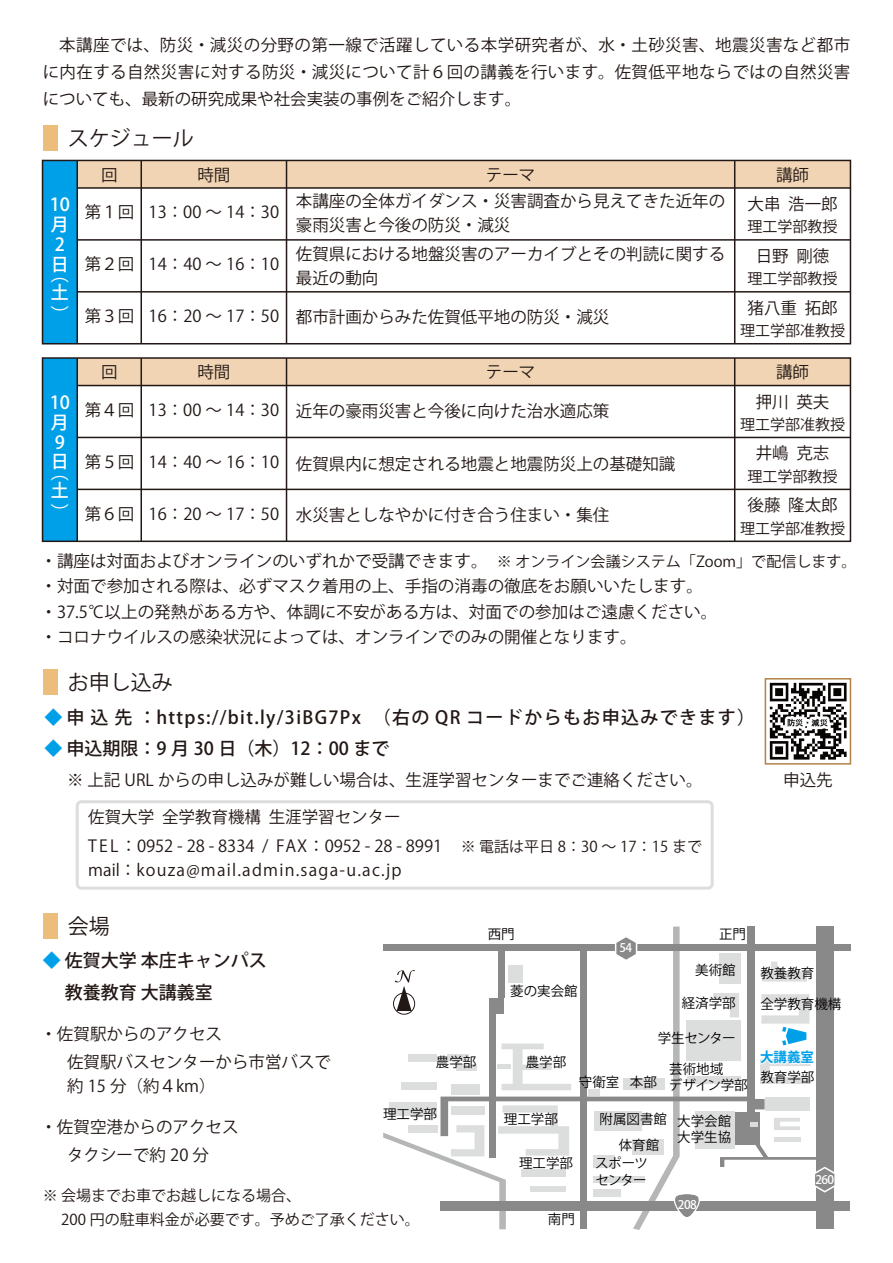
<style>
.page{position:relative;width:893px;height:1263px;background:#fff}
.page>*{position:absolute;margin:0;border:0;box-sizing:border-box;transform-origin:0 0}
.t1{font:21px "Koz Go Pro";color:#221815}
.t2{font:500 18px "Koz Go Pro";letter-spacing:.075em;color:#221815}
.t3{font:500 18px/31.5px "Koz Go Pro";color:#221815}
.t4{font:500 18px/19.8px "Koz Go Pro";color:#fff}
.t5{font:16.5px/28.5px "Koz Go Pro";color:#221815}
.t6{font:16.5px "Koz Go Pro";letter-spacing:.075em;color:#221815}
.t7{font:15px/24px "Koz Go Pro";color:#221815}
.t8{font:13.5px/16.2px "Koz Go Pro";color:#040000}
.t9{font:13.5px/16.2px "Koz Go Pro";letter-spacing:-.05em;color:#040000}
.t10{font:700 13.5px "Koz Go Pro";color:#00a0e9}
.t11{font:500 11.85px "Koz Go Pro";letter-spacing:-.05em;color:#fff}
.s1{color:#00a0e9}
</style>
<div class="page">
<div style="left:77px;top:160px;width:773px;height:28px;background:#f0d4b3"></div>
<div style="left:77px;top:358px;width:773px;height:27px;background:#f0d4b3"></div>
<div style="left:43px;top:160px;width:34px;height:184px;background:#00a0e9"></div>
<div style="left:43px;top:358px;width:34px;height:183px;background:#00a0e9"></div>
<div style="left:43px;top:125px;width:15px;height:26px;background:#edbe7b"></div>
<div style="left:43px;top:913px;width:15px;height:25px;background:#edbe7b"></div>
<div style="left:42px;top:160px;width:809px;height:184px;border:2px solid #221815"></div>
<hr style="left:77px;top:187px;width:773px;height:2px;background:#221815">
<hr style="left:77px;top:239px;width:773px;height:2px;background:#221815">
<hr style="left:77px;top:291px;width:773px;height:2px;background:#221815">
<hr style="left:140px;top:160px;width:2px;height:184px;background:#221815">
<hr style="left:286px;top:160px;width:1px;height:184px;background:#221815">
<hr style="left:734px;top:160px;width:1px;height:184px;background:#221815">
<div style="left:42px;top:357px;width:809px;height:185px;border:2px solid #221815"></div>
<hr style="left:77px;top:385px;width:773px;height:1px;background:#221815">
<hr style="left:77px;top:437px;width:773px;height:1px;background:#221815">
<hr style="left:77px;top:489px;width:773px;height:1px;background:#221815">
<hr style="left:140px;top:358px;width:2px;height:183px;background:#221815">
<hr style="left:76px;top:160px;width:2px;height:184px;background:#221815">
<hr style="left:76px;top:358px;width:2px;height:183px;background:#221815">
<hr style="left:286px;top:358px;width:1px;height:183px;background:#221815">
<hr style="left:734px;top:358px;width:1px;height:183px;background:#221815">
<div style="left:76px;top:800px;width:638px;height:90px;border:3px solid #dcdddd;border-radius:4px"></div>
<div style="left:43px;top:669px;width:15px;height:26px;background:#edbe7b"></div>
<img style="left:769px;top:682px;width:78px;height:78px">
<div style="left:765px;top:678px;width:86px;height:87px;border:2px solid #b28247"></div>
<div style="left:383px;top:944px;width:467px;height:7px;background:#898989"></div>
<div style="left:440px;top:1201px;width:410px;height:9px;background:#898989"></div>
<svg style="left:383px;top:926px;width:453px;height:304px"></svg>
<p class="t5" style="left:43px;top:32px;width:809px;line-height:27px;text-align:justify">　本講座では、防災・減災の分野の第一線で活躍している本学研究者が、水・土砂災害、地震災害など都市に内在する自然災害に対する防災・減災について計６回の講義を行います。佐賀低平地ならではの自然災害についても、最新の研究成果や社会実装の事例をご紹介します。</p>
<p class="t1" style="left:68px;top:124px;width:128px">スケジュール</p>
<p class="t4" style="left:50px;top:196px;width:22px">10月<br>2日</p>
<p class="t4" style="left:51px;top:267px;width:19px;line-height:18px">（土</p>
<p class="t4" style="left:51px;top:306px;width:19px">）</p>
<p class="t4" style="left:50px;top:393px;width:22px">10月<br>9日</p>
<p class="t4" style="left:51px;top:464px;width:19px;line-height:18px">（土</p>
<p class="t4" style="left:51px;top:504px;width:19px">）</p>
<p class="t5" style="left:197px;top:161px;width:34px">時間</p>
<p class="t5" style="left:486px;top:161px;width:51px">テーマ</p>
<p class="t5" style="left:776px;top:161px;width:34px">講師</p>
<p class="t7" style="left:748px;top:215px;width:91px">理工学部教授</p>
<p class="t7" style="left:748px;top:267px;width:91px">理工学部教授</p>
<p class="t7" style="left:740px;top:319px;width:106px">理工学部准教授</p>
<p class="t5" style="left:101px;top:161px;width:18px">回</p>
<p class="t5" style="left:296px;top:190px;width:431px;line-height:24px">本講座の全体ガイダンス・災害調査から見えてきた近年の豪雨災害と今後の防災・減災</p>
<p class="t5" style="left:296px;top:242px;width:431px;line-height:24px">佐賀県における地盤災害のアーカイブとその判読に関する最近の動向</p>
<p class="t5" style="left:296px;top:303px;width:315px">都市計画からみた佐賀低平地の防災・減災</p>
<p class="t5" style="left:747px;top:190px;width:92px">大串 浩一郎</p>
<p class="t5" style="left:756px;top:242px;width:75px">日野 剛徳</p>
<p class="t5" style="left:747px;top:294px;width:92px">猪八重 拓郎</p>
<p class="t5" style="left:85px;top:199px;width:51px">第１回</p>
<p class="t5" style="left:149px;top:199px;width:132px">13：00 ～ 14：30</p>
<p class="t5" style="left:85px;top:250px;width:196px">第２回 14：40 ～ 16：10</p>
<p class="t5" style="left:85px;top:302px;width:196px">第３回 16：20 ～ 17：50</p>
<p class="t5" style="left:197px;top:358px;width:34px">時間</p>
<p class="t5" style="left:486px;top:358px;width:51px">テーマ</p>
<p class="t5" style="left:776px;top:358px;width:34px">講師</p>
<p class="t7" style="left:740px;top:413px;width:106px">理工学部准教授</p>
<p class="t7" style="left:748px;top:465px;width:91px">理工学部教授</p>
<p class="t7" style="left:740px;top:516px;width:106px">理工学部准教授</p>
<p class="t5" style="left:101px;top:358px;width:18px">回</p>
<p class="t5" style="left:756px;top:388px;width:75px">押川 英夫</p>
<p class="t5" style="left:756px;top:440px;width:75px">井嶋 克志</p>
<p class="t5" style="left:747px;top:491px;width:92px">後藤 隆太郎</p>
<p class="t5" style="left:85px;top:396px;width:196px">第４回 13：00 ～ 14：30</p>
<p class="t5" style="left:296px;top:397px;width:315px">近年の豪雨災害と今後に向けた治水適応策</p>
<p class="t5" style="left:296px;top:450px;width:381px">佐賀県内に想定される地震と地震防災上の基礎知識</p>
<p class="t5" style="left:296px;top:501px;width:315px">水災害としなやかに付き合う住まい・集住</p>
<p class="t5" style="left:85px;top:448px;width:196px">第５回 14：40 ～ 16：10</p>
<p class="t5" style="left:85px;top:500px;width:196px">第６回 16：20 ～ 17：50</p>
<p class="t5" style="left:40px;top:548px;width:678px;line-height:25.5px">・講座は対面およびオンラインのいずれかで受講できます。<br>・対面で参加される際は、必ずマスク着用の上、手指の消毒の徹底をお願いいたします。・37.5℃以上の発熱がある方や、体調に不安がある方は、対面での参加はご遠慮ください。・コロナウイルスの感染状況によっては、オンラインでのみの開催となります。</p>
<p class="t7" style="left:497px;top:550px;width:361px">※ オンライン会議システム「Zoom」で配信します。</p>
<p class="t1" style="left:68px;top:669px;width:107px">お申し込み</p>
<p class="t2" style="left:45px;top:705px;width:712px"><span class="s1">◆</span> 申込先：https://bit.ly/3iBG7Px　（右の QR コードからもお申込みできます）</p>
<p class="t3" style="left:45px;top:733px;width:346px"><span class="s1">◆</span> 申込期限：9 月 30 日（木）12：00 まで</p>
<p class="t5" style="left:67px;top:766px;width:637px">※ 上記 URL からの申し込みが難しい場合は、生涯学習センターまでご連絡ください。</p>
<p class="t5" style="left:783px;top:766px;width:51px">申込先</p>
<p class="t5" style="left:88px;top:803px;width:355px">佐賀大学 全学教育機構 生涯学習センター<br>TEL：0952 - 28 - 8334 / FAX：0952 - 28 - 8991</p>
<p class="t6" style="left:88px;top:859px;width:315px">mail：kouza@mail.admin.saga-u.ac.jp</p>
<p class="t1" style="left:68px;top:912px;width:43px">会場</p>
<p class="t7" style="left:461px;top:834px;width:243px">※ 電話は平日 8：30 ～ 17：15 まで</p>
<p class="t8" style="left:488px;top:926px;width:28px">西門</p>
<p class="t8" style="left:719px;top:926px;width:28px">正門</p>
<p class="t3" style="left:43px;top:946px;width:226px"><span class="s1">◆</span> 佐賀大学 本庄キャンパス　 教養教育 大講義室</p>
<p class="t5" style="left:67px;top:1020px;width:265px;text-indent:-27px">・佐賀駅からのアクセス<br>佐賀駅バスセンターから市営バスで</p>
<p class="t5" style="left:67px;top:1072px;width:150px">約 15 分（約４km）</p>
<p class="t5" style="left:40px;top:1113px;width:200px;text-align:center">・佐賀空港からのアクセスタクシーで約 20 分</p>
<p class="t8" style="left:510px;top:984px;width:69px">菱の実会館</p>
<p class="t11" style="left:619px;top:940px;width:14px">54</p>
<p class="t8" style="left:695px;top:962px;width:42px">美術館</p>
<p class="t8" style="left:760px;top:965px;width:56px">教養教育</p>
<p class="t8" style="left:682px;top:995px;width:55px">経済学部</p>
<p class="t8" style="left:760px;top:996px;width:83px">全学教育機構</p>
<p class="t8" style="left:658px;top:1030px;width:80px">学生センター</p>
<p class="t8" style="left:669px;top:1061px;width:80px">芸術地域<br>デザイン学部</p>
<p class="t8" style="left:436px;top:1054px;width:42px">農学部</p>
<p class="t8" style="left:526px;top:1054px;width:42px">農学部</p>
<p class="t8" style="left:579px;top:1075px;width:80px">守衛室 本部</p>
<p class="t8" style="left:619px;top:1105px;width:50px;line-height:26.7px;text-indent:-19px">附属図書館体育館</p>
<p class="t9" style="left:595px;top:1156px;width:55px">スポーツセンター</p>
<p class="t8" style="left:383px;top:1106px;width:55px">理工学部</p>
<p class="t8" style="left:504px;top:1111px;width:55px">理工学部</p>
<p class="t8" style="left:677px;top:1113px;width:55px">大学会館大学生協</p>
<p class="t8" style="left:519px;top:1156px;width:55px">理工学部</p>
<p class="t10" style="left:760px;top:1049px;width:56px">大講義室</p>
<p class="t8" style="left:760px;top:1069px;width:56px">教育学部</p>
<p class="t11" style="left:815px;top:1171px;width:20px">260</p>
<p class="t7" style="left:43px;top:1184px;width:379px">※ 会場までお車でお越しになる場合、<br>　 200 円の駐車料金が必要です。予めご了承ください。</p>
<p class="t8" style="left:548px;top:1211px;width:28px">南門</p>
<p class="t11" style="left:678px;top:1197px;width:20px">208</p>
</div>
